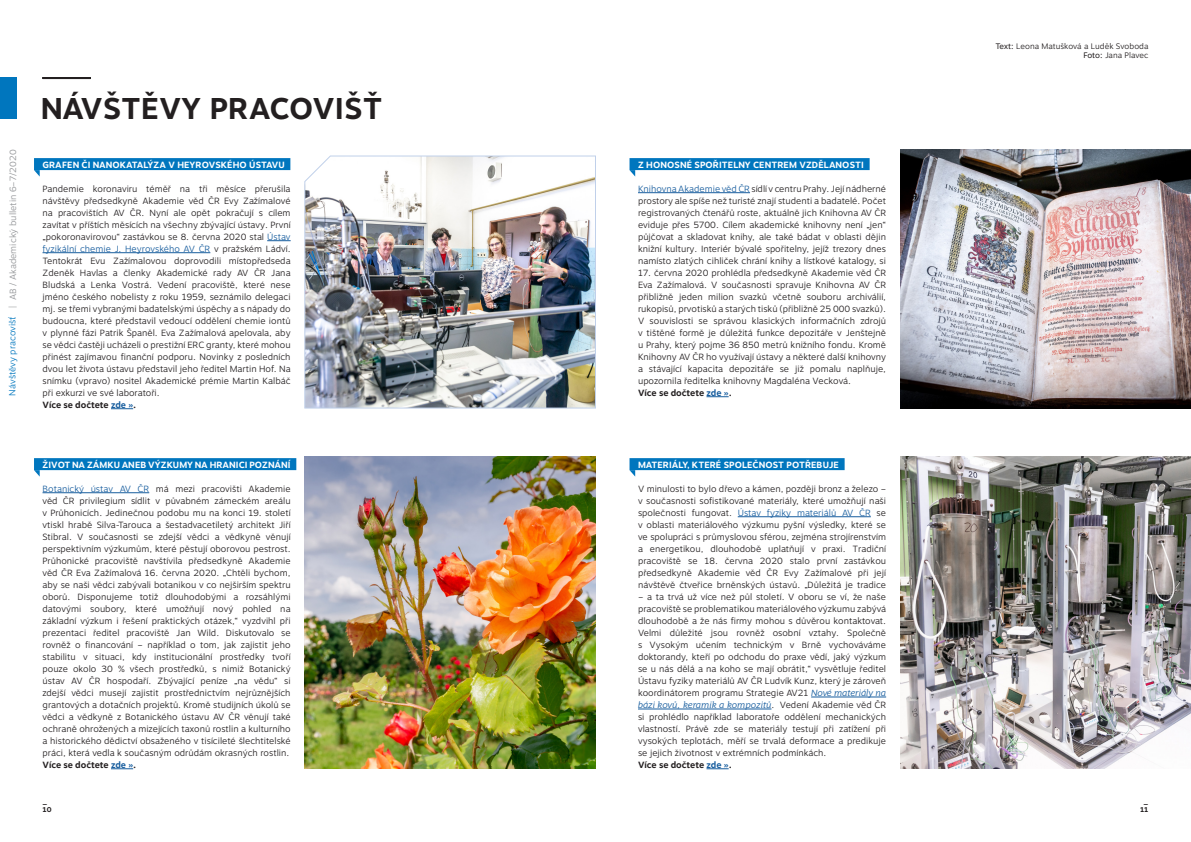
<style>
.page{position:relative;width:1191px;height:842px;background:#fff}
.page>*{position:absolute;margin:0;border:0;box-sizing:border-box;transform-origin:0 0}
.t1{font:700 30px "Motiva Sans";letter-spacing:.01em;color:#231f20}
.Chleba{font:300 9px/12px "Motiva Sans";color:#231f20;text-align:justify}
.REAGUJE_krátké_zpráv{font:700 9px "Motiva Sans";letter-spacing:.01em;color:#fff}
.Chleba-2{font:700 9px "Motiva Sans";letter-spacing:-.005em;color:#231f20}
.t2{font:300 9px "Motiva Sans";color:#939598}
.t3{font:300 9px "Motiva Sans";color:#0076be}
.t4{font:300 8px "Motiva Sans";color:#231f20}
.t5{font:700 7px/8.4px "Motiva Sans";color:#231f20}
.s1{color:#175d9e}
.s2{font-size:10px}
.s3{font-style:italic;color:#175d9e}
.s4{font-weight:400}
</style>
<div class="page">
<div style="left:0;top:77px;width:17px;height:42px;background:#0076be"></div>
<div style="left:34px;top:158px;width:256px;height:12px;background:#0076be"></div>
<svg style="left:267px;top:240px;width:24px;height:1px"></svg>
<hr style="left:43px;top:252px;width:167px;height:1px;background:#175d9e">
<svg style="left:111px;top:408px;width:22px;height:1px"></svg>
<svg style="left:34px;top:170px;width:6px;height:7px"></svg>
<img style="left:304px;top:155px;width:292px;height:254px">
<div style="left:34px;top:458px;width:262px;height:12px;background:#0076be"></div>
<hr style="left:43px;top:492px;width:106px;height:1px;background:#175d9e">
<svg style="left:111px;top:768px;width:22px;height:1px"></svg>
<svg style="left:34px;top:470px;width:6px;height:7px"></svg>
<img style="left:305px;top:456px;width:290px;height:312px">
<div style="left:629px;top:158px;width:240px;height:12px;background:#0076be"></div>
<hr style="left:638px;top:192px;width:112px;height:1px;background:#175d9e">
<svg style="left:706px;top:396px;width:22px;height:1px"></svg>
<svg style="left:629px;top:170px;width:6px;height:7px"></svg>
<img style="left:900px;top:150px;width:291px;height:258px">
<hr style="left:43px;top:77px;width:48px;height:2px;background:#231f20">
<div style="left:629px;top:458px;width:215px;height:12px;background:#0076be"></div>
<hr style="left:737px;top:516px;width:134px;height:1px;background:#175d9e">
<hr style="left:811px;top:697px;width:75px;height:1px;background:#175d9e">
<hr style="left:638px;top:709px;width:133px;height:1px;background:#175d9e">
<svg style="left:706px;top:768px;width:22px;height:1px"></svg>
<svg style="left:629px;top:470px;width:6px;height:7px"></svg>
<img style="left:900px;top:456px;width:291px;height:312px">
<p class="t2" style="left:6px;top:308px;width:159px;rotate:-90deg">| AB / Akademický bulletin 6–7/2020</p>
<p class="t3" style="left:6px;top:396px;width:81px;rotate:-90deg">Návštěvy pracovišť</p>
<p class="t1" style="left:41px;top:86px;width:343px">NÁVŠTĚVY PRACOVIŠŤ</p>
<p class="REAGUJE_krátké_zpráv" style="left:42px;top:158px;width:244px">GRAFEN ČI NANOKATALÝZA V HEYROVSKÉHO ÚSTAVU</p>
<p class="Chleba" style="left:43px;top:183px;width:250px">Pandemie koronaviru téměř na tři měsíce přerušila návštěvy předsedkyně Akademie věd ČR Evy Zažímalové na pracovištích AV ČR. Nyní ale opět pokračují s cílem zavítat v příštích měsících na všechny zbývající ústavy. První „pokoronavirovou“ zastávkou se 8. června 2020 stal <span class="s1">Ústav fyzikální chemie J. Heyrovského AV ČR</span> v pražském Ládví.<br>Tentokrát Evu Zažímalovou doprovodili místopředseda Zdeněk Havlas a členky Akademické rady AV ČR Jana Bludská a Lenka Vostrá. Vedení pracoviště, které nese jméno českého nobelisty z roku 1959, seznámilo delegaci mj. se třemi vybranými badatelskými úspěchy a s nápady do budoucna, které představil vedoucí oddělení chemie iontů v plynné fázi Patrik Španěl. Eva Zažímalová apelovala, aby se vědci častěji ucházeli o prestižní ERC granty, které mohou přinést zajímavou finanční podporu. Novinky z posledních dvou let života ústavu představil jeho ředitel Martin Hof. Na snímku (vpravo) nositel Akademické prémie Martin Kalbáč při exkurzi ve své laboratoři.</p>
<p class="Chleba-2" style="left:43px;top:398px;width:95px">Více se dočtete <span class="s1">zde »</span><span class="s2">.</span></p>
<p class="REAGUJE_krátké_zpráv" style="left:43px;top:458px;width:249px">ŽIVOT NA ZÁMKU ANEB VÝZKUMY NA HRANICI POZNÁNÍ</p>
<p class="Chleba" style="left:43px;top:483px;width:250px"><span class="s1">Botanický ústav AV ČR</span> má mezi pracovišti Akademie věd ČR privilegium sídlit v půvabném zámeckém areálu v Průhonicích. Jedinečnou podobu mu na konci 19. století vtiskl hrabě Silva-Tarouca a šestadvacetiletý architekt Jiří Stibral. V současnosti se zdejší vědci a vědkyně věnují perspektivním výzkumům, které pěstují oborovou pestrost.<br>Průhonické pracoviště navštívila předsedkyně Akademie věd ČR Eva Zažímalová 16. června 2020. „Chtěli bychom, aby se naši vědci zabývali botanikou v co nejširším spektru oborů. Disponujeme totiž dlouhodobými a rozsáhlými datovými soubory, které umožňují nový pohled na základní výzkum i řešení praktických otázek,“ vyzdvihl při prezentaci ředitel pracoviště Jan Wild. Diskutovalo se rovněž o financování – například o tom, jak zajistit jeho stabilitu v situaci, kdy institucionální prostředky tvoří pouze okolo 30 % všech prostředků, s nimiž Botanický ústav AV ČR hospodaří. Zbývající peníze „na vědu“ si zdejší vědci musejí zajistit prostřednictvím nejrůznějších grantových a dotačních projektů. Kromě studijních úkolů se vědci a vědkyně z Botanického ústavu AV ČR věnují také ochraně ohrožených a mizejících taxonů rostlin a kulturního a historického dědictví obsaženého v tisícileté šlechtitelské práci, která vedla k současným odrůdám okrasných rostlin.</p>
<p class="Chleba-2" style="left:43px;top:758px;width:95px">Více se dočtete <span class="s1">zde »</span><span class="s2">.</span></p>
<p class="REAGUJE_krátké_zpráv" style="left:638px;top:158px;width:227px">Z HONOSNÉ SPOŘITELNY CENTREM VZDĚLANOSTI</p>
<p class="Chleba" style="left:638px;top:183px;width:250px"><span class="s1">Knihovna Akademie věd ČR</span> sídlí v centru Prahy. Její nádherné prostory ale spíše než turisté znají studenti a badatelé. Počet registrovaných čtenářů roste, aktuálně jich Knihovna AV ČR eviduje přes 5700. Cílem akademické knihovny není „jen“ půjčovat a skladovat knihy, ale také bádat v oblasti dějin knižní kultury. Interiér bývalé spořitelny, jejíž trezory dnes namísto zlatých cihliček chrání knihy a lístkové katalogy, si</p>
<p class="Chleba" style="left:638px;top:267px;width:250px">17. června 2020 prohlédla předsedkyně Akademie věd ČR Eva Zažímalová. V současnosti spravuje Knihovna AV ČR přibližně jeden milion svazků včetně souboru archiválií, rukopisů, prvotisků a starých tisků (přibližně 25 000 svazků).<br>V souvislosti se správou klasických informačních zdrojů v tištěné formě je důležitá funkce depozitáře v Jenštejně u Prahy, který pojme 36 850 metrů knižního fondu. Kromě Knihovny AV ČR ho využívají ústavy a některé další knihovny a stávající kapacita depozitáře se již pomalu naplňuje, upozornila ředitelka knihovny Magdaléna Vecková.</p>
<p class="Chleba-2" style="left:638px;top:386px;width:95px">Více se dočtete <span class="s1">zde »</span><span class="s2">.</span></p>
<p class="REAGUJE_krátké_zpráv" style="left:638px;top:458px;width:202px">MATERIÁLY, KTERÉ SPOLEČNOST POTŘEBUJE</p>
<p class="Chleba" style="left:638px;top:483px;width:250px">V minulosti to bylo dřevo a kámen, později bronz a železo – v současnosti sofistikované materiály, které umožňují naši společnosti fungovat. <span class="s1">Ústav fyziky materiálů AV ČR</span> se v oblasti materiálového výzkumu pyšní výsledky, které se ve spolupráci s průmyslovou sférou, zejména strojírenstvím a energetikou, dlouhodobě uplatňují v praxi. Tradiční pracoviště se 18. června 2020 stalo první zastávkou předsedkyně Akademie věd ČR Evy Zažímalové při její návštěvě čtveřice brněnských ústavů. „Důležitá je tradice</p>
<p class="Chleba" style="left:638px;top:591px;width:250px">– a ta trvá už více než půl století. V oboru se ví, že naše pracoviště se problematikou materiálového výzkumu zabývá dlouhodobě a že nás firmy mohou s důvěrou kontaktovat.<br>Velmi důležité jsou rovněž osobní vztahy. Společně s Vysokým učením technickým v Brně vychováváme doktorandy, kteří po odchodu do praxe vědí, jaký výzkum se u nás dělá a na koho se mají obrátit,“ vysvětluje ředitel Ústavu fyziky materiálů AV ČR Ludvík Kunz, který je zároveň koordinátorem programu Strategie AV21 <span class="s3">Nové materiály na bázi kovů, keramik a kompozitů</span>. Vedení Akademie věd ČR si prohlédlo například laboratoře oddělení mechanických vlastností. Právě zde se materiály testují při zatížení při vysokých teplotách, měří se trvalá deformace a predikuje se jejich životnost v extrémních podmínkách.</p>
<p class="Chleba-2" style="left:638px;top:758px;width:95px">Více se dočtete <span class="s1">zde »</span><span class="s2">.</span></p>
<p class="t4" style="left:995px;top:40px;width:155px"><span class="s4">Text:</span> Leona Matušková a Luděk Svoboda</p>
<p class="t4" style="left:1083px;top:49px;width:67px"><span class="s4">Foto:</span> Jana Plavec</p>
<p class="t5" style="left:43px;top:797px;width:11px">_<br>10</p>
<p class="t5" style="left:1140px;top:797px;width:10px;text-align:center">_<br>11</p>
</div>
